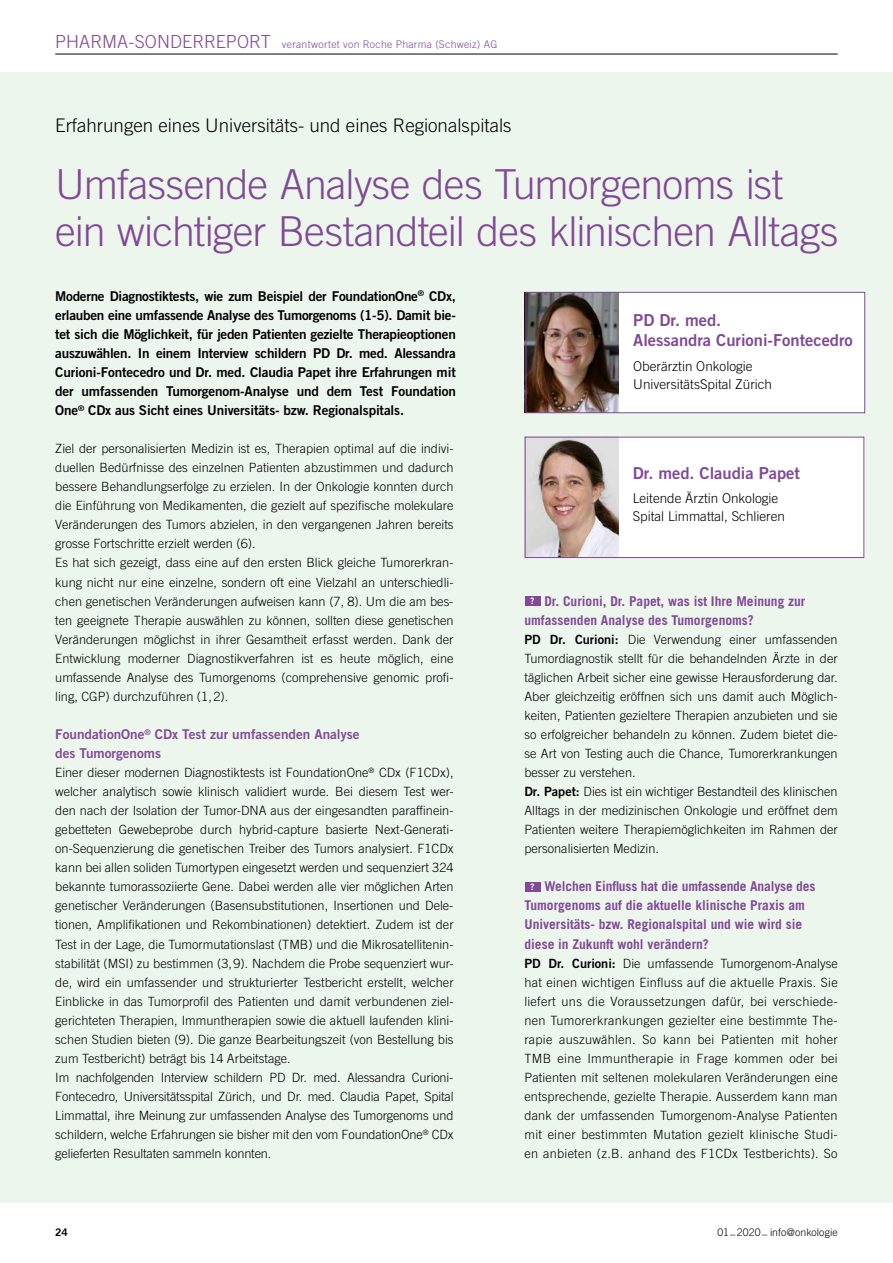
<style>
.page{position:relative;width:893px;height:1263px;background:#fff}
.page>*{position:absolute;margin:0;border:0;box-sizing:border-box;transform-origin:0 0}
.t1{font:300 41.25px/46.5px "Trade Gothic LT";letter-spacing:-.02em;color:#814995}
.t2{font:300 18.75px "Trade Gothic LT";color:#000}
.t3{font:16.5px/19.5px "Trade Gothic LT Bold Two";color:#814997}
.t4{font:13.5px/19px "Trade Gothic LT Bold Two";letter-spacing:-.01em;color:#000;text-align:justify}
.t5{font:700 13.5px/19px "Trade Gothic LT";color:#814997}
.t6{font:300 13.5px/18px "Trade Gothic LT";color:#000}
.t7{font:13.5px/18.8px "Trade Gothic LT Bold Two";color:#814997}
.t8{font:300 12.75px/19px "Trade Gothic LT";color:#000}
.t9{font:300 10.5px "Trade Gothic LT";letter-spacing:.025em;color:#814995}
.t10{font:300 10.5px "Trade Gothic LT";letter-spacing:.01em;color:#000}
.t11{font:10.5px "Trade Gothic LT Bold Two";color:#000}
.t12{font:700 9px "Trade Gothic LT";color:#fff}
.s1{font-size:18px}
.s2{font-family:"Trade Gothic LT Bold Two";font-weight:400}
</style>
<div class="page">
<div style="left:0;top:72px;width:893px;height:1130px;background:#edf6ed"></div>
<div style="left:525px;top:292px;width:340px;height:121px;background:#fff"></div>
<img style="left:525px;top:292px;width:93px;height:121px">
<div style="left:525px;top:437px;width:339px;height:121px;background:#fff"></div>
<img style="left:527px;top:439px;width:91px;height:117px">
<div style="left:526px;top:292px;width:339px;height:121px;border:1px solid #814997"></div>
<div style="left:525px;top:437px;width:339px;height:121px;border:1px solid #814997"></div>
<div style="left:525px;top:596px;width:15px;height:10px;background:#814997"></div>
<div style="left:525px;top:882px;width:15px;height:9px;background:#814997"></div>
<hr style="left:55px;top:54px;width:783px;height:1px;background:#000">
<p class="t9" style="left:55px;top:38px;width:444px"><span class="s1">PHARMA-SONDERREPORT</span> verantwortet von Roche Pharma (Schweiz) AG</p>
<h2 class="t2" style="left:55px;top:115px;width:458px">Erfahrungen eines Universitäts- und eines Regionalspitals</h2>
<h1 class="t1" style="left:55px;top:161px;width:785px">Umfassende Analyse des Tumorgenoms ist ein wichtiger Bestandteil des klinischen Alltags</h1>
<p class="t4" style="left:55px;top:286px;width:402px">Moderne Diagnostiktests, wie zum Beispiel der FoundationOne<sup>®</sup> CDx, erlauben eine umfassende Analyse des Tumorgenoms (1-5). Damit bie&shy;tet sich die Möglichkeit, für jeden Patienten gezielte Therapieoptionen auszuwählen. In einem Interview schildern PD Dr. med. Alessandra Curioni-Fontecedro und Dr. med. Claudia Papet ihre Erfahrungen mit der umfassenden Tumorgenom-Analyse und dem Test Foundation One<sup>®</sup> CDx aus Sicht eines Universitäts- bzw. Regionalspitals.</p>
<p class="t8" style="left:55px;top:439px;width:400px">Ziel der personalisierten Medizin ist es, Therapien optimal auf die indivi&shy;duellen Bedürfnisse des einzelnen Patienten abzustimmen und dadurch bessere Behandlungserfolge zu erzielen. In der Onkologie konnten durch die Einführung von Medikamenten, die gezielt auf spezifische molekulare Veränderungen des Tumors abzielen, in den vergangenen Jahren bereits grosse Fortschritte erzielt werden (6).<br>Es hat sich gezeigt, dass eine auf den ersten Blick gleiche Tumorerkran&shy;kung nicht nur eine einzelne, sondern oft eine Vielzahl an unterschiedli&shy;chen genetischen Veränderungen aufweisen kann (7, 8). Um die am bes&shy;ten geeignete Therapie auswählen zu können, sollten diese genetischen Veränderungen möglichst in ihrer Gesamtheit erfasst werden. Dank der Entwicklung moderner Diagnostikverfahren ist es heute möglich, eine umfassende Analyse des Tumorgenoms (comprehensive genomic profi&shy;ling, CGP) durchzuführen (1,2).</p>
<p class="t7" style="left:55px;top:724px;width:306px">FoundationOne<sup>®</sup> CDx Test zur umfassenden Analyse des Tumorgenoms</p>
<p class="t8" style="left:55px;top:763px;width:400px">Einer dieser modernen Diagnostiktests ist FoundationOne<sup>®</sup> CDx (F1CDx), welcher analytisch sowie klinisch validiert wurde. Bei diesem Test wer&shy;den nach der Isolation der Tumor-DNA aus der eingesandten paraffinein&shy;gebetteten Gewebeprobe durch hybrid-capture basierte Next-Generati&shy;on-Sequenzierung die genetischen Treiber des Tumors analysiert. F1CDx kann bei allen soliden Tumortypen eingesetzt werden und sequenziert 324 bekannte tumorassoziierte Gene. Dabei werden alle vier möglichen Arten genetischer Veränderungen (Basensubstitutionen, Insertionen und Dele&shy;tionen, Amplifikationen und Rekombinationen) detektiert. Zudem ist der Test in der Lage, die Tumormutationslast (TMB) und die Mikrosatellitenin&shy;stabilität (MSI) zu bestimmen (3,9). Nachdem die Probe sequenziert wur&shy;de, wird ein umfassender und strukturierter Testbericht erstellt, welcher Einblicke in das Tumorprofil des Patienten und damit verbundenen ziel&shy;gerichteten Therapien, Immuntherapien sowie die aktuell laufenden klini&shy;schen Studien bieten (9). Die ganze Bearbeitungszeit (von Bestellung bis zum Testbericht) beträgt bis 14 Arbeitstage.<br>Im nachfolgenden Interview schildern PD Dr. med. Alessandra Curioni-Fontecedro, Universitätsspital Zürich, und Dr. med. Claudia Papet, Spital Limmattal, ihre Meinung zur umfassenden Analyse des Tumorgenoms und schildern, welche Erfahrungen sie bisher mit den vom FoundationOne<sup>®</sup> CDx gelieferten Resultaten sammeln konnten.</p>
<p class="t3" style="left:633px;top:310px;width:221px">PD Dr. med.<br>Alessandra Curioni-Fontecedro</p>
<p class="t6" style="left:633px;top:357px;width:140px">Oberärztin Onkologie<br>UniversitätsSpital Zürich</p>
<p class="t3" style="left:633px;top:463px;width:169px">Dr. med. Claudia Papet</p>
<p class="t6" style="left:633px;top:489px;width:154px">Leitende Ärztin Onkologie<br>Spital Limmattal, Schlieren</p>
<p class="t5" style="left:524px;top:591px;width:282px;text-indent:20px">Dr. Curioni, Dr. Papet, was ist Ihre Meinung zur umfassenden Analyse des Tumorgenoms?</p>
<p class="t8" style="left:524px;top:629px;width:315px"><span class="s2">PD Dr. Curioni:</span> Die Verwendung einer umfassenden Tumordiagnostik stellt für die behandelnden Ärzte in der täglichen Arbeit sicher eine gewisse Herausforderung dar.<br>Aber gleichzeitig eröffnen sich uns damit auch Möglich&shy;keiten, Patienten gezieltere Therapien anzubieten und sie so erfolgreicher behandeln zu können. Zudem bietet die&shy;se Art von Testing auch die Chance, Tumorerkrankungen besser zu verstehen.<br><span class="s2">Dr. Papet:</span> Dies ist ein wichtiger Bestandteil des klinischen Alltags in der medizinischen Onkologie und eröffnet dem Patienten weitere Therapiemöglichkeiten im Rahmen der personalisierten Medizin.</p>
<p class="t5" style="left:524px;top:877px;width:293px;text-indent:20px">Welchen Einfluss hat die umfassende Analyse des Tumorgenoms auf die aktuelle klinische Praxis am Universitäts- bzw. Regionalspital und wie wird sie diese in Zukunft wohl verändern?</p>
<p class="t8" style="left:524px;top:953px;width:315px;text-align:justify"><span class="s2">PD Dr. Curioni:</span> Die umfassende Tumorgenom-Analyse hat einen wichtigen Einfluss auf die aktuelle Praxis. Sie liefert uns die Voraussetzungen dafür, bei verschiede&shy;nen Tumorerkrankungen gezielter eine bestimmte The&shy;rapie auszuwählen. So kann bei Patienten mit hoher TMB eine Immuntherapie in Frage kommen oder bei Patienten mit seltenen molekularen Veränderungen eine entsprechende, gezielte Therapie. Ausserdem kann man dank der umfassenden Tumorgenom-Analyse Patienten mit einer bestimmten Mutation gezielt klinische Studi&shy;en anbieten (z.B. anhand des F1CDx Testberichts). So</p>
<p class="t12" style="left:530px;top:595px;width:5px">?</p>
<p class="t12" style="left:530px;top:881px;width:5px">?</p>
<p class="t11" style="left:55px;top:1225px;width:14px">24</p>
<p class="t10" style="left:717px;top:1226px;width:122px">01_2020_ info@onkologie</p>
</div>
